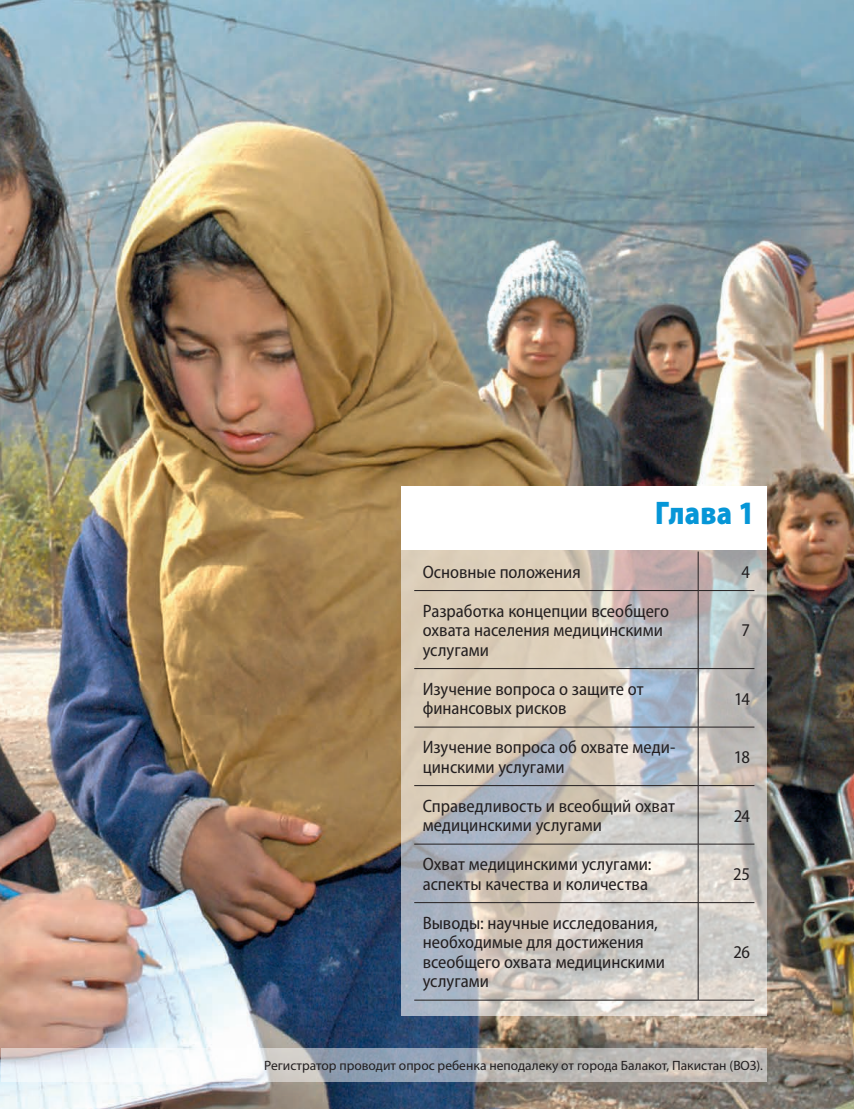
<style>
.page{position:relative;width:854px;height:1109px;background:#fff}
.page>*{position:absolute;margin:0;border:0;box-sizing:border-box;transform-origin:0 0}
.Chapter_Num_Page{font:900 32.85px "Myriad Pro";letter-spacing:.01em;color:#0696d7;scale:.85 1}
.Tbl_Body{font:semi-condensed 18px/19.5px "Myriad Pro";color:#231f20}
.t1{font:13.5px "Myriad Pro";color:#231f20}
</style>
<div class="page">
<img style="left:0;top:0;width:854px;height:1109px">
<svg style="left:401px;top:550px;width:366px;height:466px;background:#cac5bf"></svg>
<hr style="left:698px;top:552px;width:1px;height:38px;background:#231f20">
<hr style="left:698px;top:591px;width:1px;height:77px;background:#231f20">
<hr style="left:698px;top:669px;width:1px;height:58px;background:#231f20">
<hr style="left:698px;top:727px;width:1px;height:58px;background:#231f20">
<hr style="left:698px;top:786px;width:1px;height:58px;background:#231f20">
<hr style="left:698px;top:844px;width:1px;height:58px;background:#231f20">
<hr style="left:698px;top:903px;width:1px;height:97px;background:#231f20">
<hr style="left:414px;top:590px;width:284px;height:1px;background:#231f20">
<hr style="left:698px;top:590px;width:56px;height:1px;background:#231f20">
<hr style="left:414px;top:668px;width:284px;height:1px;background:#231f20">
<hr style="left:698px;top:668px;width:56px;height:1px;background:#231f20">
<hr style="left:414px;top:727px;width:284px;height:1px;background:#231f20">
<hr style="left:698px;top:727px;width:56px;height:1px;background:#231f20">
<hr style="left:414px;top:785px;width:284px;height:1px;background:#231f20">
<hr style="left:698px;top:785px;width:56px;height:1px;background:#231f20">
<hr style="left:414px;top:844px;width:284px;height:1px;background:#231f20">
<hr style="left:698px;top:844px;width:56px;height:1px;background:#231f20">
<hr style="left:414px;top:902px;width:284px;height:1px;background:#231f20">
<hr style="left:698px;top:902px;width:56px;height:1px;background:#231f20">
<hr style="left:414px;top:1000px;width:284px;height:1px;background:#231f20">
<hr style="left:698px;top:1000px;width:56px;height:1px;background:#231f20">
<div style="left:401px;top:486px;width:366px;height:64px;background:#fff"></div>
<svg style="left:2px;top:1048px;width:765px;height:34px"></svg>
<h1 class="Chapter_Num_Page" style="left:655px;top:494px;width:118px">Главa 1</h1>
<p class="Tbl_Body" style="left:423px;top:562px;width:160px">Основные положения</p>
<p class="Tbl_Body" style="left:742px;top:562px;width:10px">4</p>
<p class="Tbl_Body" style="left:423px;top:601px;width:248px">Разработка концепции всеобщего охвата населения медицинскими услугами</p>
<p class="Tbl_Body" style="left:742px;top:621px;width:10px">7</p>
<p class="Tbl_Body" style="left:423px;top:679px;width:223px">Изучение вопроса о защите от финансовых рисков</p>
<p class="Tbl_Body" style="left:734px;top:689px;width:18px">14</p>
<p class="Tbl_Body" style="left:423px;top:738px;width:254px">Изучение вопроса об охвате меди&shy;цинскими услугами</p>
<p class="Tbl_Body" style="left:734px;top:748px;width:18px">18</p>
<p class="Tbl_Body" style="left:423px;top:796px;width:254px">Справедливость и всеобщий охват медицинскими услугами</p>
<p class="Tbl_Body" style="left:734px;top:806px;width:18px">24</p>
<p class="Tbl_Body" style="left:423px;top:855px;width:230px">Охват медицинскими услугами: аспекты качества и количества</p>
<p class="Tbl_Body" style="left:733px;top:865px;width:19px">25</p>
<p class="Tbl_Body" style="left:423px;top:913px;width:244px">Выводы: научные исследования, необходимые для достижения всеобщего охвата медицинскими услугами</p>
<p class="Tbl_Body" style="left:733px;top:943px;width:18px">26</p>
<p class="t1" style="left:264px;top:1059px;width:500px">Регистратор проводит опрос ребенка неподалеку от города Балакот, Пакистан (ВОЗ).</p>
</div>
